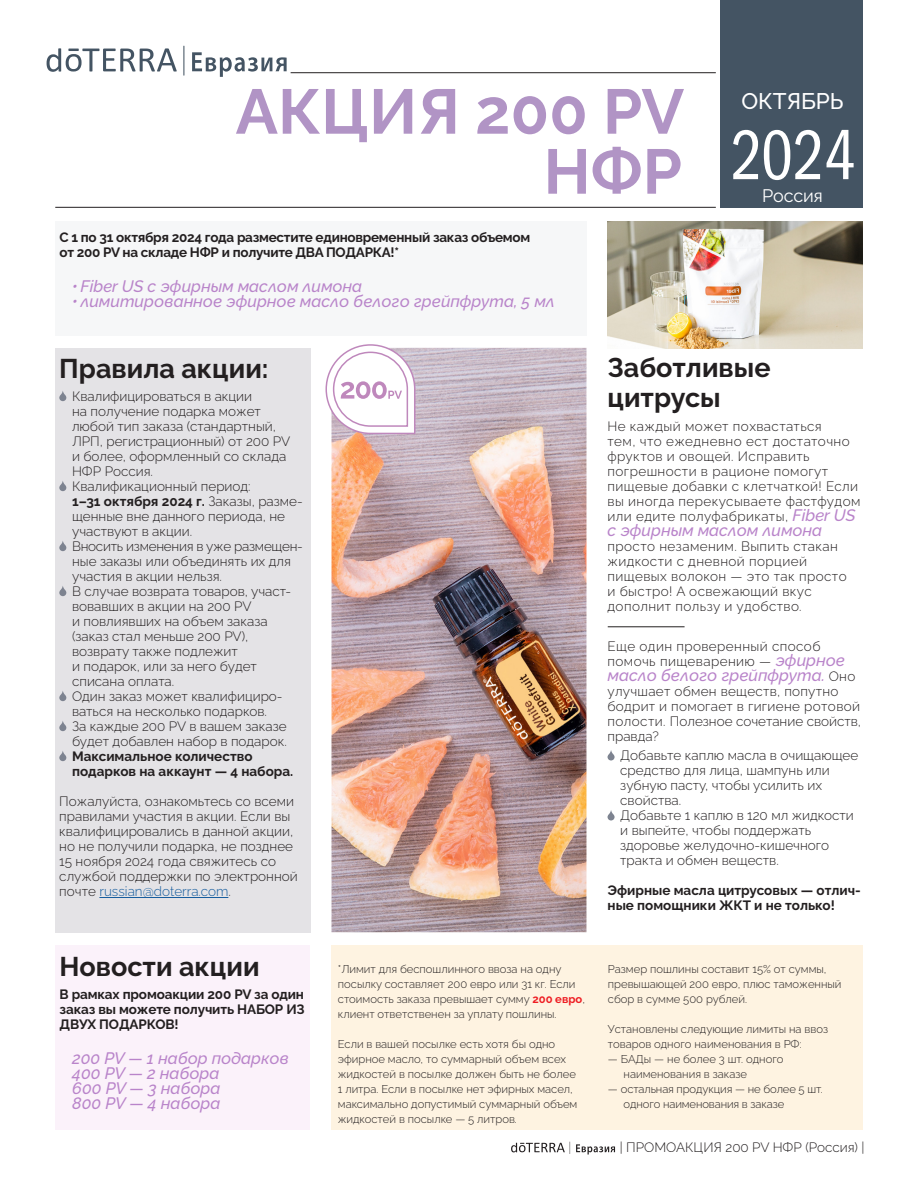
<style>
.page{position:relative;width:918px;height:1188px;background:#fff}
.page>*{position:absolute;margin:0;border:0;box-sizing:border-box;transform-origin:0 0}
.t1{font:70.5px "Franklin Gothic Book Cmp C";color:#fff}
.t2{font:63px/60px "Raleway v 4020 Bold";color:#b194c5;text-align:right}
.Zag{font:27px "Raleway v 4020 Bold";color:#231f20}
.Txt_main{font:27px/30px "Raleway v 4020 Bold";color:#231f20}
.t3{font:22.5px "Raleway v 4020 Medium";color:#fff}
.t4{font:18px "Raleway v 4020 Regular";letter-spacing:-.01em;color:#fff}
.Txt_main-2{font:italic 16.5px "Raleway v 4020 Medium";color:#b984ca}
.Txt_main-3{font:13.5px/15px "Raleway v 4020 Light";color:#231f20}
.Txt_main-4{font:13.5px/15px "Raleway v 4020 Light";letter-spacing:.03em;color:#231f20}
.Txt_main-5{font:13.5px/15px "Raleway v 4020 Bold";letter-spacing:-.01em;color:#231f20}
.Txt_main-6{font:13.5px/15px "Raleway v 4020 Light";letter-spacing:.02em;color:#231f20}
.Txt_main-7{font:13.5px "Raleway v 4020 Light";letter-spacing:-.02em;color:#231f20}
.Txt_main-8{font:11.25px/15px "Raleway v 4020 Light";color:#231f20}
.s1{font-family:"Raleway v 4020 Bold"}
.s2{color:#175d9e}
.s3{font-family:"Raleway v 4020 Bold";color:#ee1d23}
.s4{font-family:"Raleway v 4020 Medium";font-style:italic;font-size:16.5px;color:#b984ca}
.s5{font-family:"Raleway v 4020 Light";font-style:normal;font-size:13.5px;color:#231f20}
</style>
<div class="page">
<svg style="left:511px;top:1142px;width:104px;height:13px"></svg>
<div style="left:721px;top:0;width:142px;height:208px;background:#445463"></div>
<hr style="left:291px;top:72px;width:425px;height:1px;background:#231f20">
<hr style="left:55px;top:207px;width:661px;height:1px;background:#231f20">
<div style="left:55px;top:221px;width:531px;height:115px;background:#f6f7f8"></div>
<img style="left:608px;top:221px;width:255px;height:127px">
<div style="left:55px;top:348px;width:255px;height:584px;background:#e4e3e6"></div>
<hr style="left:99px;top:897px;width:129px;height:1px;background:#175d9e">
<svg style="left:59px;top:391px;width:7px;height:10px"></svg>
<svg style="left:59px;top:481px;width:7px;height:10px"></svg>
<svg style="left:59px;top:541px;width:7px;height:10px"></svg>
<svg style="left:59px;top:586px;width:7px;height:10px"></svg>
<svg style="left:59px;top:691px;width:7px;height:10px"></svg>
<svg style="left:59px;top:721px;width:7px;height:10px"></svg>
<svg style="left:59px;top:751px;width:7px;height:10px"></svg>
<div style="left:332px;top:945px;width:531px;height:185px;background:#fef3e1"></div>
<img style="left:332px;top:348px;width:254px;height:584px">
<svg style="left:608px;top:750px;width:7px;height:10px"></svg>
<svg style="left:608px;top:810px;width:7px;height:10px"></svg>
<svg style="left:192px;top:52px;width:95px;height:25px"></svg>
<svg style="left:47px;top:48px;width:130px;height:24px"></svg>
<hr style="left:183px;top:46px;width:1px;height:30px;background:#445463">
<svg style="left:325px;top:344px;width:91px;height:91px"></svg>
<div style="left:55px;top:945px;width:255px;height:185px;background:#fbf2fa"></div>
<hr style="left:608px;top:626px;width:77px;height:1px;background:#231f20">
<p class="t2" style="left:236px;top:75px;width:450px">АКЦИЯ 200 PV<br>НФР</p>
<p class="Txt_main-5" style="left:60px;top:229px;width:472px">С 1 по 31 октября 2024 года разместите единовременный заказ объемом от 200 PV на складе НФР и получите ДВА ПОДАРКА!*</p>
<p class="Txt_main-2" style="left:72px;top:273px;width:292px">• Fiber US с эфирным маслом лимона</p>
<p class="Txt_main-2" style="left:72px;top:288px;width:484px">• лимитированное эфирное масло белого грейпфрута, 5 мл</p>
<p class="t3" style="left:741px;top:83px;width:104px">ОКТЯБРЬ</p>
<p class="t1" style="left:731px;top:117px;width:126px">2024</p>
<p class="t4" style="left:762px;top:181px;width:62px">Россия</p>
<p class="Zag" style="left:59px;top:347px;width:211px">Правила акции:</p>
<p class="Txt_main-3" style="left:72px;top:387px;width:220px">Квалифицироваться в акции<br>на получение подарка может любой тип заказа (стандартный,<br>ЛРП, регистрационный) от 200 PV и более, оформленный со склада<br>НФР Россия.</p>
<p class="Txt_main-3" style="left:72px;top:477px;width:232px">Квалификационный период:<br><span class="s1">1–31 октября 2024 г.</span> Заказы, разме&shy;щенные вне данного периода, не участвуют в акции.</p>
<p class="Txt_main-7" style="left:72px;top:536px;width:232px">Вносить изменения в уже размещен-</p>
<p class="Txt_main-3" style="left:72px;top:552px;width:220px">ные заказы или объединять их для участия в акции нельзя.</p>
<p class="Txt_main-3" style="left:72px;top:582px;width:221px">В случае возврата товаров, участ&shy;вовавших в акции на 200 PV<br>и повлиявших на объем заказа (заказ стал меньше 200 PV), возврату также подлежит<br>и подарок, или за него будет списана оплата.</p>
<p class="Txt_main-3" style="left:72px;top:687px;width:212px">Один заказ может квалифициро&shy;ваться на несколько подарков.</p>
<p class="Txt_main-3" style="left:72px;top:717px;width:216px">За каждые 200 PV в вашем заказе будет добавлен набор в подарок.</p>
<p class="Txt_main-5" style="left:72px;top:748px;width:223px">Максимальное количество подарков на аккаунт — 4 набора.</p>
<p class="Txt_main-3" style="left:59px;top:792px;width:240px">Пожалуйста, ознакомьтесь со всеми правилами участия в акции. Если вы квалифицировались в данной акции, но не получили подарка, не позднее 15 ноября 2024 года свяжитесь со службой поддержки по электронной почте <span class="s2">russian@doterra.com</span>.</p>
<p class="Zag" style="left:60px;top:945px;width:202px">Новости акции</p>
<p class="Txt_main-5" style="left:60px;top:986px;width:247px;text-align:justify">В рамках промоакции 200 PV за один заказ вы можете получить НАБОР ИЗ ДВУХ ПОДАРКОВ!</p>
<p class="Txt_main-2" style="left:72px;top:1045px;width:218px">200 PV — 1 набор подарков</p>
<p class="Txt_main-2" style="left:72px;top:1060px;width:149px">400 PV — 2 набора</p>
<p class="Txt_main-2" style="left:72px;top:1075px;width:150px">600 PV — 3 набора</p>
<p class="Txt_main-2" style="left:72px;top:1090px;width:150px">800 PV — 4 набора</p>
<p class="Txt_main-8" style="left:338px;top:960px;width:249px">*Лимит для беспошлинного ввоза на одну посылку составляет 200 евро или 31 кг. Если стоимость заказа превышает сумму <span class="s3">200 евро</span>, клиент ответственен за уплату пошлины.</p>
<p class="Txt_main-8" style="left:338px;top:1035px;width:241px">Если в вашей посылке есть хотя бы одно эфирное масло, то суммарный объем всех жидкостей в посылке должен быть не более 1 литра. Если в посылке нет эфирных масел, максимально допустимый суммарный объем жидкостей в посылке — 5 литров.</p>
<p class="Txt_main" style="left:608px;top:350px;width:164px">Заботливые цитрусы</p>
<p class="Txt_main-4" style="left:608px;top:417px;width:254px">Не каждый может похвастаться<br>тем, что ежедневно ест достаточно фруктов и овощей. Исправить погрешности в рационе помогут пищевые добавки с клетчаткой! Если вы иногда перекусываете фастфудом или едите полуфабрикаты, <span class="s4">Fiber US</span></p>
<p class="Txt_main-2" style="left:608px;top:517px;width:216px">с эфирным маслом лимона</p>
<p class="Txt_main-4" style="left:608px;top:537px;width:241px">просто незаменим. Выпить стакан жидкости с дневной порцией пищевых волокон — это так просто и быстро! А освежающий вкус дополнит пользу и удобство.</p>
<p class="Txt_main-4" style="left:608px;top:638px;width:239px">Еще один проверенный способ помочь пищеварению — <span class="s4">эфирное</span></p>
<p class="Txt_main-2" style="left:608px;top:662px;width:249px">масло белого грейпфрута. <span class="s5">Оно</span></p>
<p class="Txt_main-6" style="left:608px;top:683px;width:255px">улучшает обмен веществ, попутно бодрит и помогает в гигиене ротовой полости. Полезное сочетание свойств, правда?</p>
<p class="Txt_main-3" style="left:620px;top:747px;width:240px">Добавьте каплю масла в очищающее средство для лица, шампунь или зубную пасту, чтобы усилить их свойства.</p>
<p class="Txt_main-3" style="left:620px;top:807px;width:235px">Добавьте 1 каплю в 120 мл жидкости и выпейте, чтобы поддержать здоровье желудочно-кишечного тракта и обмен веществ.</p>
<p class="Txt_main-5" style="left:608px;top:882px;width:255px">Эфирные масла цитрусовых — отлич&shy;ные помощники ЖКТ и не только!</p>
<p class="Txt_main-8" style="left:608px;top:960px;width:235px">Размер пошлины составит 15% от суммы, превышающей 200 евро, плюс таможенный сбор в сумме 500 рублей.</p>
<p class="Txt_main-8" style="left:608px;top:1020px;width:222px">Установлены следующие лимиты на ввоз товаров одного наименования в РФ:</p>
<p class="Txt_main-8" style="left:624px;top:1050px;width:161px;text-indent:-16px">— БАДы — не более 3 шт. одного наименования в заказе</p>
<p class="Txt_main-8" style="left:623px;top:1080px;width:201px;text-indent:-16px">— остальная продукция — не более 5 шт. одного наименования в заказе</p>
<p class="Txt_main-3" style="left:620px;top:1138px;width:246px">| ПРОМОАКЦИЯ 200 PV НФР (Россия) |</p>
</div>
